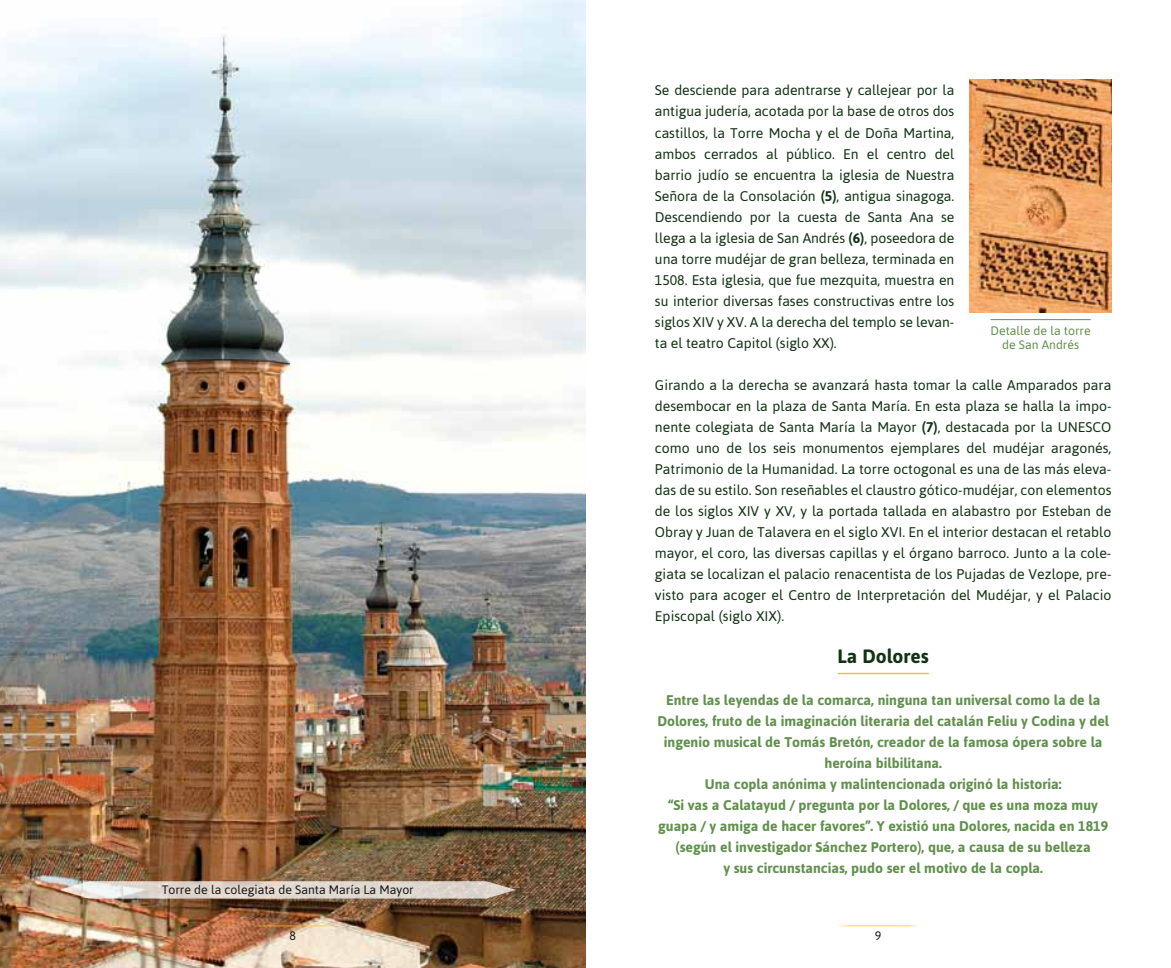
<style>
.page{position:relative;width:1171px;height:968px;background:#fff}
.page>*{position:absolute;margin:0;border:0;box-sizing:border-box;transform-origin:0 0}
.t1{font:700 19.25px "Asap";color:#113213}
.t2{font:14px/21px "Asap";color:#113213;text-align:justify}
.t3{font:700 14px/21px "Asap";color:#61904d;text-align:center}
.t4{font:12.25px "Asap";color:#181716}
.t5{font:12.25px/14px "Asap";color:#61904d;text-align:center}
.s1{font-weight:700}
</style>
<div class="page">
<img style="left:0;top:0;width:585px;height:967px">
<svg style="left:60px;top:881px;width:456px;height:17px;background:#dad1c8"></svg>
<svg style="left:252px;top:925px;width:81px;height:1px"></svg>
<svg style="left:838px;top:925px;width:80px;height:1px"></svg>
<hr style="left:837px;top:672px;width:92px;height:2px;background:#f9ba2a">
<hr style="left:990px;top:319px;width:100px;height:1px;background:#61904d">
<img style="left:969px;top:79px;width:142px;height:234px">
<p class="t2" style="left:655px;top:80px;width:301px">Se desciende para adentrarse y callejear por la antigua judería, acotada por la base de otros dos castillos, la Torre Mocha y el de Doña Martina, ambos cerrados al público. En el centro del barrio judío se encuentra la iglesia de Nuestra Señora de la Consolación <span class="s1">(5)</span>, antigua sinagoga.<br>Descendiendo por la cuesta de Santa Ana se llega a la iglesia de San Andrés <span class="s1">(6)</span>, poseedora de una torre mudéjar de gran belleza, terminada en 1508. Esta iglesia, que fue mezquita, muestra en su interior diversas fases constructivas entre los siglos XIV y XV. A la derecha del templo se levan&shy;ta el teatro Capitol (siglo XX).</p>
<p class="t2" style="left:655px;top:374px;width:458px">Girando a la derecha se avanzará hasta tomar la calle Amparados para desembocar en la plaza de Santa María. En esta plaza se halla la impo&shy;nente colegiata de Santa María la Mayor <span class="s1">(7)</span>, destacada por la UNESCO como uno de los seis monumentos ejemplares del mudéjar aragonés, Patrimonio de la Humanidad. La torre octogonal es una de las más eleva&shy;das de su estilo. Son reseñables el claustro gótico-mudéjar, con elementos de los siglos XIV y XV, y la portada tallada en alabastro por Esteban de Obray y Juan de Talavera en el siglo XVI. En el interior destacan el retablo mayor, el coro, las diversas capillas y el órgano barroco. Junto a la cole&shy;giata se localizan el palacio renacentista de los Pujadas de Vezlope, pre&shy;visto para acoger el Centro de Interpretación del Mudéjar, y el Palacio Episcopal (siglo XIX).</p>
<h1 class="t1" style="left:837px;top:644px;width:93px">La Dolores</h1>
<p class="t3" style="left:657px;top:689px;width:453px">Entre las leyendas de la comarca, ninguna tan universal como la de la Dolores, fruto de la imaginación literaria del catalán Feliu y Codina y del ingenio musical de Tomás Bretón, creador de la famosa ópera sobre la heroína bilbilitana.<br>Una copla anónima y malintencionada originó la historia:<br>“Si vas a Calatayud / pregunta por la Dolores, / que es una moza muy guapa / y amiga de hacer favores”. Y existió una Dolores, nacida en 1819 (según el investigador Sánchez Portero), que, a causa de su belleza<br>y sus circunstancias, pudo ser el motivo de la copla.</p>
<p class="t5" style="left:990px;top:323px;width:102px">Detalle de la torre de San Andrés</p>
<p class="t4" style="left:162px;top:882px;width:253px">Torre de la colegiata de Santa María La Mayor</p>
<p class="t4" style="left:289px;top:928px;width:8px">8</p>
<p class="t4" style="left:875px;top:928px;width:8px">9</p>
</div>
